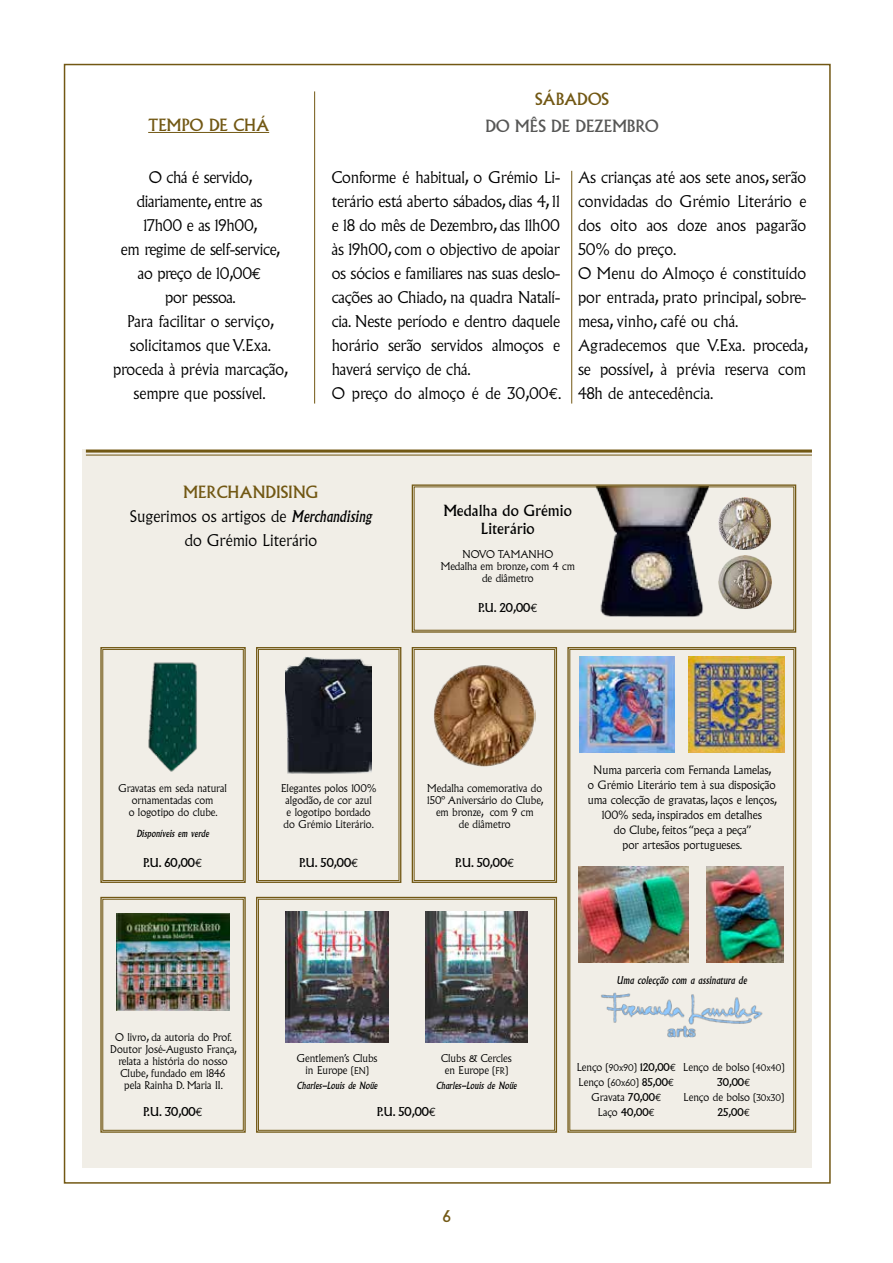
<style>
.page{position:relative;width:893px;height:1263px;background:#fff}
.page>*{position:absolute;margin:0;border:0;box-sizing:border-box;transform-origin:0 0}
.t1{font:16.5px "Albertus";color:#725814}
.t2{font:16.5px "Albertus";color:#575756}
.t3{font:300 15.75px/24px "Albertus";letter-spacing:-.01em;color:#000;text-align:center}
.t4{font:15.75px "Albertus";color:#725814}
.t5{font:15px/18px "Albertus";color:#000;text-align:center}
.t6{font:12px "Albertus";color:#000}
.t7{font:300 11.25px/15px "Albertus";color:#000;text-align:center}
.t8{font:300 10.5px/12px "Albertus";color:#000;text-align:center}
.t9{font:italic 10.5px "Albertus";color:#000}
.t10{font:italic 9.75px "Albertus";color:#000}
.s1{font-family:"Euro Mono";font-weight:400}
.s2{font-weight:400;font-style:italic}
.s3{font-family:"Euro Mono"}
.s4{font-size:9px}
.s5{font-weight:400}
</style>
<div class="page">
<div style="left:83px;top:450px;width:729px;height:717px;background:#f1eee7"></div>
<svg style="left:100px;top:647px;width:146px;height:236px"></svg>
<div style="left:103px;top:649px;width:141px;height:232px;border:1px solid #725814"></div>
<svg style="left:256px;top:896px;width:302px;height:237px"></svg>
<div style="left:258px;top:899px;width:297px;height:231px;border:1px solid #725814"></div>
<svg style="left:256px;top:647px;width:146px;height:236px"></svg>
<div style="left:258px;top:649px;width:141px;height:232px;border:1px solid #725814"></div>
<svg style="left:411px;top:647px;width:147px;height:236px"></svg>
<div style="left:414px;top:649px;width:141px;height:232px;border:1px solid #725814"></div>
<svg style="left:567px;top:647px;width:230px;height:486px"></svg>
<img style="left:146px;top:657px;width:54px;height:118px">
<img style="left:286px;top:657px;width:86px;height:117px">
<img style="left:433px;top:664px;width:103px;height:102px">
<svg style="left:100px;top:896px;width:146px;height:237px"></svg>
<div style="left:103px;top:899px;width:141px;height:231px;border:1px solid #725814"></div>
<img style="left:116px;top:913px;width:114px;height:97px">
<img style="left:595px;top:992px;width:174px;height:46px">
<img style="left:579px;top:657px;width:96px;height:95px">
<img style="left:579px;top:866px;width:110px;height:96px">
<img style="left:707px;top:866px;width:76px;height:96px">
<img style="left:689px;top:657px;width:96px;height:95px">
<img style="left:286px;top:912px;width:102px;height:130px">
<img style="left:426px;top:912px;width:101px;height:130px">
<hr style="left:86px;top:450px;width:726px;height:3px;background:#725814">
<hr style="left:86px;top:455px;width:726px;height:1px;background:#725814">
<svg style="left:411px;top:484px;width:386px;height:149px"></svg>
<img style="left:719px;top:556px;width:52px;height:53px">
<img style="left:719px;top:497px;width:52px;height:53px">
<hr style="left:148px;top:132px;width:121px;height:1px;background:#725814">
<hr style="left:314px;top:91px;width:1px;height:313px;background:#725814">
<hr style="left:571px;top:171px;width:1px;height:233px;background:#725814">
<p class="t1" style="left:535px;top:89px;width:75px">SÁBADOS</p>
<p class="t1" style="left:148px;top:115px;width:122px">TEMPO DE CHÁ</p>
<p class="t2" style="left:485px;top:116px;width:175px">DO MÊS DE DEZEMBRO</p>
<p class="t3" style="left:113px;top:165px;width:176px">O chá é servido, diariamente, entre as<br>17h00 e as 19h00,<br>em regime de self-service, ao preço de 10,00<span class="s1">€<br></span>por pessoa.<br>Para facilitar o serviço, solicitamos que V.Exa. proceda à prévia marcação, sempre que possível.</p>
<p class="t3" style="left:332px;top:166px;width:231px;text-align:left">Conforme é habitual, o Grémio Li&shy;terário está aberto sábados, dias 4, 11 e 18 do mês de Dezembro, das 11h00 às 19h00, com o objectivo de apoiar os sócios e familiares nas suas deslo&shy;cações ao Chiado, na quadra Natalí&shy;cia. Neste período e dentro daquele horário serão servidos almoços e haverá serviço de chá.<br>O preço do almoço é de 30,00<span class="s1">€</span>.</p>
<p class="t3" style="left:578px;top:166px;width:231px;text-align:left">As crianças até aos sete anos, serão convidadas do Grémio Literário e dos oito aos doze anos pagarão<br>50% do preço.<br>O Menu do Almoço é constituído por entrada, prato principal, sobre&shy;mesa, vinho, café ou chá.<br>Agradecemos que V.Exa. proceda, se possível, à prévia reserva com<br>48h de antecedência.</p>
<p class="t1" style="left:184px;top:482px;width:136px">MERCHANDISING</p>
<p class="t3" style="left:130px;top:505px;width:243px">Sugerimos os artigos de <span class="s2">Merchandising </span>do Grémio Literário</p>
<p class="t5" style="left:444px;top:502px;width:130px">Medalha do Grémio<br>Literário</p>
<p class="t8" style="left:441px;top:548px;width:136px">NOVO TAMANHO<br>Medalha em bronze, com 4 cm de diâmetro</p>
<p class="t6" style="left:478px;top:601px;width:61px">P.U. 20,00<span class="s3">€</span></p>
<p class="t8" style="left:118px;top:782px;width:110px">Gravatas em seda natural ornamentadas com<br>o logotipo do clube.</p>
<p class="t10" style="left:136px;top:828px;width:74px">Disponíveis em verde</p>
<p class="t6" style="left:143px;top:856px;width:61px">P.U. 60,00<span class="s3">€</span></p>
<p class="t8" style="left:281px;top:782px;width:97px;text-align:left">Elegantes polos 100% algodão, de cor azul<br>e logotipo bordado do Grémio Literário.</p>
<p class="t6" style="left:299px;top:856px;width:61px">P.U. 50,00<span class="s3">€</span></p>
<p class="t8" style="left:427px;top:782px;width:118px">Medalha comemorativa do<br>150º Aniversário do Clube, em bronze, com 9 cm<br>de diâmetro</p>
<p class="t6" style="left:455px;top:856px;width:61px">P.U. 50,00<span class="s3">€</span></p>
<p class="t7" style="left:588px;top:763px;width:191px">Numa parceria com Fernanda Lamelas,<br>o Grémio Literário tem à sua disposição uma colecção de gravatas, laços e lenços, 100% seda, inspirados em detalhes<br>do Clube, feitos “peça a peça”<br>por artesãos portugueses.</p>
<p class="t9" style="left:617px;top:974px;width:132px">Uma colecção com a assinatura de</p>
<p class="t8" style="left:110px;top:1031px;width:128px">O livro, da autoria do Prof.<br>Doutor José-Augusto França, relata a história do nosso<br>Clube, fundado em 1846<br>pela Rainha D. Maria II.</p>
<p class="t6" style="left:143px;top:1105px;width:61px">P.U. 30,00<span class="s3">€</span></p>
<p class="t8" style="left:297px;top:1052px;width:82px">Gentlemen’s Clubs in Europe (<span class="s4">EN</span>)</p>
<p class="t10" style="left:297px;top:1080px;width:82px">Charles-Louis de Noüe</p>
<p class="t8" style="left:441px;top:1052px;width:72px">Clubs &amp; Cercles en Europe (<span class="s4">FR</span>)</p>
<p class="t10" style="left:436px;top:1080px;width:82px">Charles-Louis de Noüe</p>
<p class="t6" style="left:377px;top:1105px;width:61px">P.U. 50,00<span class="s3">€</span></p>
<p class="t4" style="left:443px;top:1207px;width:9px">6</p>
<p class="t8" style="left:577px;top:1060px;width:101px;line-height:15px">Lenço (<span class="s4">90x90</span>) <span class="s5">120,00</span><span class="s1">€<br></span>Lenço (<span class="s4">60x60</span>) <span class="s5">85,00</span><span class="s1">€<br></span>Gravata <span class="s5">70,00</span><span class="s1">€<br></span>Laço <span class="s5">40,00</span><span class="s1">€</span></p>
<p class="t8" style="left:683px;top:1060px;width:102px;line-height:15px">Lenço de bolso (<span class="s4">40x40</span>)<br><span class="s5">30,00</span><span class="s1">€<br></span>Lenço de bolso (<span class="s4">30x30</span>)<br><span class="s5">25,00</span><span class="s1">€</span></p>
</div>
